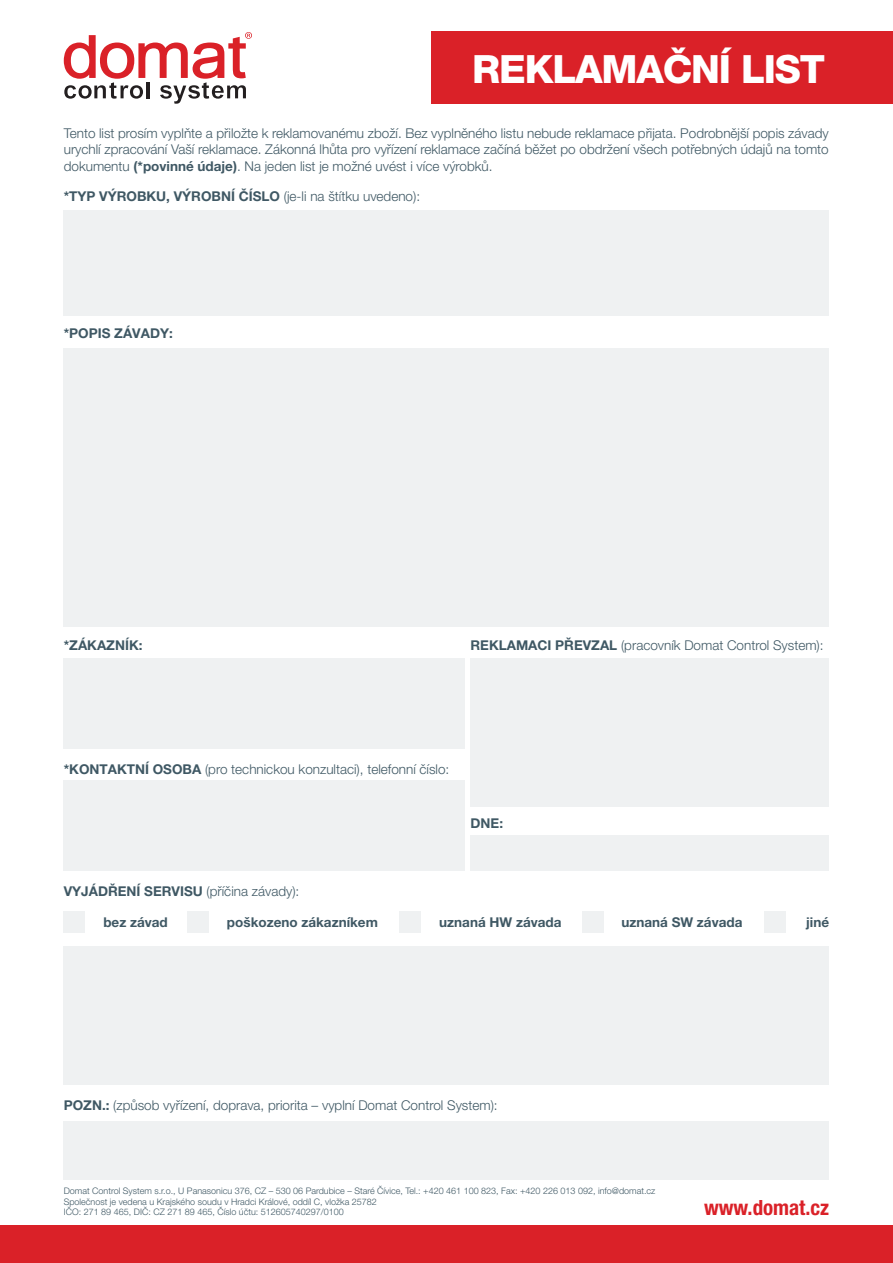
<style>
.page{position:relative;width:893px;height:1263px;background:#fff}
.page>*{position:absolute;margin:0;border:0;box-sizing:border-box;transform-origin:0 0}
.t1{font:800 39px "Helvetica Neue LT Pro";letter-spacing:-.03em;color:#fff}
.t2{font:700 condensed 21px "Helvetica Neue LT Pro";color:#da2128}
.t3{font:300 13.5px/16.2px "Helvetica Neue LT Pro";color:#3f5864;text-align:justify}
.t4{font:700 13.5px "Helvetica Neue LT Pro";color:#3f5864}
.t5{font:300 9px/10.8px "Helvetica Neue LT Pro";color:#3f5864}
.s1{font-weight:700}
.s2{font-weight:300}
</style>
<div class="page">
<div style="left:0;top:1225px;width:893px;height:38px;background:#da2128"></div>
<div style="left:431px;top:31px;width:462px;height:73px;background:#da2128"></div>
<div style="left:64px;top:211px;width:765px;height:105px;background:#eff1f2"></div>
<div style="left:64px;top:348px;width:765px;height:278px;background:#eff1f2"></div>
<div style="left:64px;top:781px;width:401px;height:90px;background:#eff1f2"></div>
<div style="left:64px;top:659px;width:401px;height:90px;background:#eff1f2"></div>
<div style="left:64px;top:911px;width:21px;height:21px;background:#eff1f2"></div>
<div style="left:187px;top:911px;width:22px;height:21px;background:#eff1f2"></div>
<div style="left:400px;top:911px;width:21px;height:21px;background:#eff1f2"></div>
<div style="left:582px;top:911px;width:21px;height:21px;background:#eff1f2"></div>
<div style="left:764px;top:911px;width:21px;height:21px;background:#eff1f2"></div>
<div style="left:471px;top:836px;width:358px;height:35px;background:#eff1f2"></div>
<div style="left:471px;top:659px;width:358px;height:148px;background:#eff1f2"></div>
<div style="left:64px;top:946px;width:765px;height:138px;background:#eff1f2"></div>
<div style="left:64px;top:1121px;width:765px;height:59px;background:#eff1f2"></div>
<svg style="left:64px;top:32px;width:188px;height:72px"></svg>
<h1 class="t1" style="left:472px;top:46px;width:354px">REKLAMAČNÍ LIST</h1>
<p class="t3" style="left:64px;top:125px;width:766px">Tento list prosím vyplňte a přiložte k reklamovanému zboží. Bez vyplněného listu nebude reklamace přijata. Podrobnější popis závady urychlí zpracování Vaší reklamace. Zákonná lhůta pro vyřízení reklamace začíná běžet po obdržení všech potřebných údajů na tomto dokumentu <span class="s1">(*povinné údaje)</span>. Na jeden list je možné uvést i více výrobků.</p>
<p class="t4" style="left:64px;top:187px;width:358px">*TYP VÝROBKU, VÝROBNÍ ČÍSLO <span class="s2">(je-li na štítku uvedeno):</span></p>
<p class="t4" style="left:64px;top:324px;width:111px">*POPIS ZÁVADY:</p>
<p class="t4" style="left:64px;top:637px;width:80px">*ZÁKAZNÍK:</p>
<p class="t3" style="left:471px;top:637px;width:355px"><span class="s1">REKLAMACI PŘEVZAL</span> (pracovník Domat Control System):</p>
<p class="t3" style="left:64px;top:760px;width:387px"><span class="s1">*KONTAKTNÍ OSOBA</span> (pro technickou konzultaci), telefonní číslo:</p>
<p class="t4" style="left:64px;top:883px;width:237px">VYJÁDŘENÍ SERVISU <span class="s2">(příčina závady):</span></p>
<p class="t4" style="left:471px;top:814px;width:34px">DNE:</p>
<p class="t4" style="left:103px;top:914px;width:66px">bez závad</p>
<p class="t4" style="left:227px;top:914px;width:152px">poškozeno zákazníkem</p>
<p class="t4" style="left:439px;top:914px;width:124px">uznaná HW závada</p>
<p class="t4" style="left:621px;top:914px;width:123px">uznaná SW závada</p>
<p class="t4" style="left:806px;top:914px;width:24px">jiné</p>
<p class="t3" style="left:64px;top:1097px;width:435px"><span class="s1">POZN.:</span> (způsob vyřízení, doprava, priorita – vyplní Domat Control System):</p>
<p class="t5" style="left:64px;top:1185px;width:593px">Domat Control System s.r.o., U Panasonicu 376, CZ – 530 06 Pardubice – Staré Čívice, Tel.: +420 461 100 823, Fax: +420 226 013 092, info@domat.cz<br>Společnost je vedena u Krajského soudu v Hradci Králové, oddíl C, vložka 25782<br>IČO: 271 89 465, DIČ: CZ 271 89 465, Číslo účtu: 512605740297/0100</p>
<h2 class="t2" style="left:704px;top:1195px;width:127px">www.domat.cz</h2>
</div>
